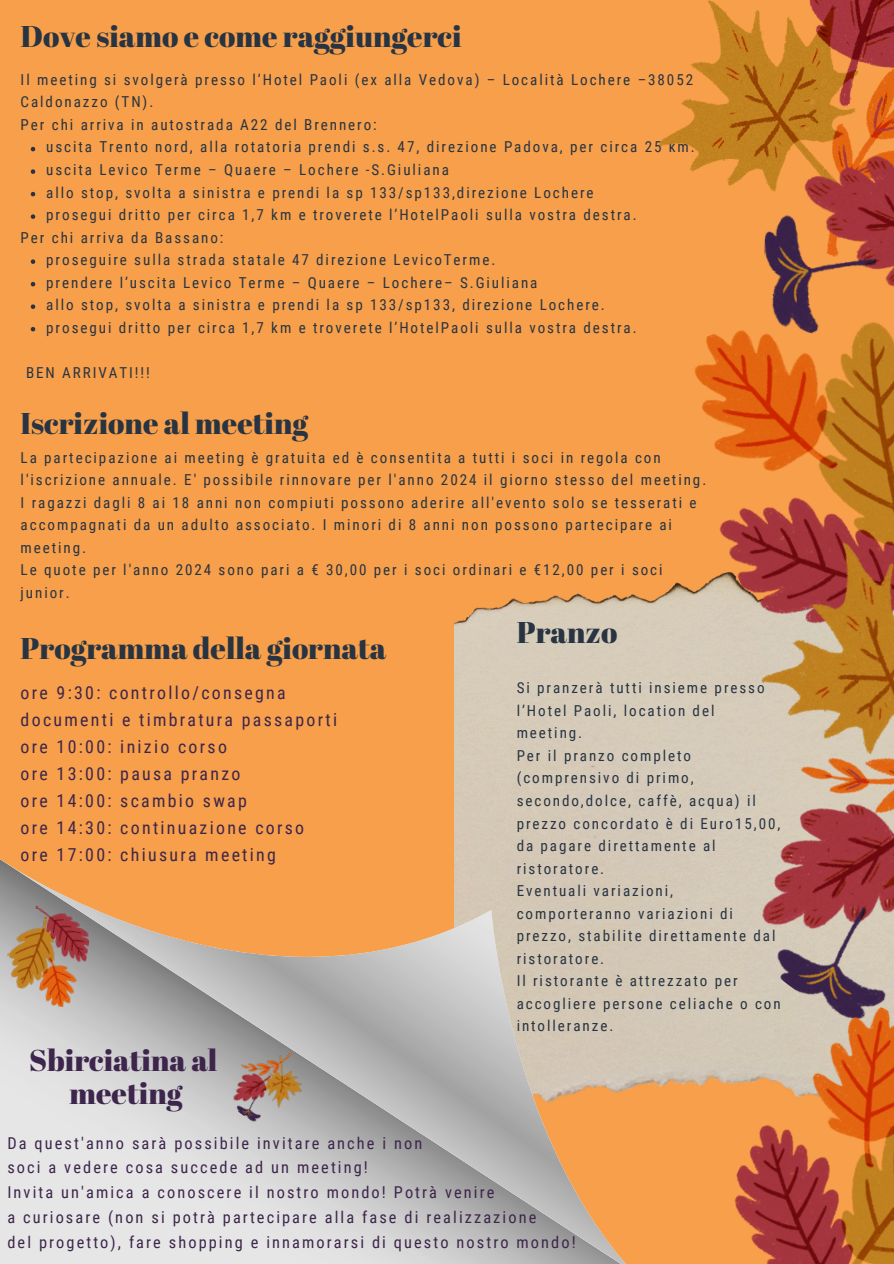
<style>
.page{position:relative;width:894px;height:1264px;background:#fff}
.page>*{position:absolute;margin:0;border:0;box-sizing:border-box;transform-origin:0 0}
.t1{font:30px "Abril Fatface";color:#283442}
.t2{font:30px/32.7px "Abril Fatface";color:#3d254c;text-align:center}
.t3{font:17.85px/27px "Roboto Condensed";letter-spacing:.13em;color:#3d254c}
.t4{font:16.35px/24.8px "Roboto Condensed";letter-spacing:.13em;color:#3d254c}
.t5{font:15px/22.5px "Roboto Condensed";letter-spacing:.13em;color:#283442}
</style>
<div class="page">
<div style="left:0;top:0;width:893px;height:1263px;background:#f79f4a"></div>
<svg style="left:31px;top:147px;width:4px;height:4px"></svg>
<svg style="left:31px;top:169px;width:4px;height:5px"></svg>
<svg style="left:31px;top:192px;width:4px;height:4px"></svg>
<svg style="left:31px;top:214px;width:4px;height:5px"></svg>
<svg style="left:31px;top:259px;width:4px;height:5px"></svg>
<svg style="left:31px;top:282px;width:4px;height:4px"></svg>
<svg style="left:31px;top:304px;width:4px;height:5px"></svg>
<svg style="left:31px;top:327px;width:4px;height:4px"></svg>
<img style="left:659px;top:0;width:234px;height:186px">
<div style="left:454px;top:593px;width:235px;height:496px;background:#d5cab8"></div>
<svg style="left:0;top:859px;width:632px;height:404px"></svg>
<img style="left:689px;top:673px;width:204px;height:412px">
<img style="left:650px;top:330px;width:109px;height:343px">
<img style="left:698px;top:983px;width:195px;height:280px">
<img style="left:759px;top:115px;width:134px;height:263px">
<img style="left:736px;top:378px;width:157px;height:492px">
<img style="left:0;top:902px;width:94px;height:107px">
<img style="left:217px;top:1032px;width:99px;height:102px">
<p class="t1" style="left:21px;top:15px;width:442px">Dove siamo e come raggiungerci</p>
<p class="t5" style="left:21px;top:69px;width:673px">Il meeting si svolgerà presso l’Hotel Paoli (ex alla Vedova) – Località Lochere –38052<br>Caldonazzo (TN).</p>
<h1 class="t5" style="left:21px;top:114px;width:357px">Per chi arriva in autostrada A22 del Brennero:</h1>
<p class="t5" style="left:46px;top:136px;width:649px">uscita Trento nord, alla rotatoria prendi s.s. 47, direzione Padova, per circa 25 km.</p>
<p class="t5" style="left:46px;top:159px;width:404px">uscita Levico Terme – Quaere – Lochere -S.Giuliana</p>
<p class="t5" style="left:46px;top:181px;width:548px">allo stop, svolta a sinistra e prendi la sp 133/sp133,direzione Lochere</p>
<p class="t5" style="left:46px;top:204px;width:591px">prosegui dritto per circa 1,7 km e troverete l’HotelPaoli sulla vostra destra.</p>
<p class="t5" style="left:21px;top:226px;width:204px">Per chi arriva da Bassano:</p>
<p class="t5" style="left:46px;top:249px;width:450px">proseguire sulla strada statale 47 direzione LevicoTerme.</p>
<p class="t5" style="left:46px;top:271px;width:492px">prendere l’uscita Levico Terme – Quaere – Lochere– S.Giuliana</p>
<p class="t5" style="left:46px;top:294px;width:560px">allo stop, svolta a sinistra e prendi la sp 133/sp133, direzione Lochere.</p>
<p class="t5" style="left:46px;top:316px;width:591px">prosegui dritto per circa 1,7 km e troverete l’HotelPaoli sulla vostra destra.</p>
<p class="t5" style="left:26px;top:361px;width:125px">BEN ARRIVATI!!!</p>
<h1 class="t1" style="left:21px;top:402px;width:289px">Iscrizione al meeting</h1>
<p class="t5" style="left:21px;top:446px;width:687px">La partecipazione ai meeting è gratuita ed è consentita a tutti i soci in regola con l'iscrizione annuale. E' possibile rinnovare per l'anno 2024 il giorno stesso del meeting.<br>I ragazzi dagli 8 ai 18 anni non compiuti possono aderire all'evento solo se tesserati e accompagnati da un adulto associato. I minori di 8 anni non possono partecipare ai meeting.</p>
<p class="t5" style="left:21px;top:559px;width:643px">Le quote per l'anno 2024 sono pari a € 30,00 per i soci ordinari e €12,00 per i soci junior.</p>
<p class="t1" style="left:21px;top:627px;width:367px">Programma della giornata</p>
<p class="t3" style="left:21px;top:679px;width:318px">ore 9:30: controllo/consegna documenti e timbratura passaporti ore 10:00: inizio corso<br>ore 13:00: pausa pranzo<br>ore 14:00: scambio swap<br>ore 14:30: continuazione corso<br>ore 17:00: chiusura meeting</p>
<h1 class="t2" style="left:29px;top:1043px;width:189px">Sbirciatina al meeting</h1>
<h1 class="t1" style="left:516px;top:611px;width:102px">Pranzo</h1>
<h2 class="t5" style="left:516px;top:677px;width:249px">Si pranzerà tutti insieme presso l’Hotel Paoli, location del meeting.</h2>
<p class="t5" style="left:516px;top:744px;width:265px">Per il pranzo completo (comprensivo di primo, secondo,dolce, caffè, acqua) il prezzo concordato è di Euro15,00, da pagare direttamente al ristoratore.</p>
<p class="t5" style="left:516px;top:879px;width:260px">Eventuali variazioni, comporteranno variazioni di prezzo, stabilite direttamente dal ristoratore.</p>
<p class="t5" style="left:516px;top:969px;width:265px">Il ristorante è attrezzato per accogliere persone celiache o con intolleranze.</p>
<p class="t4" style="left:7px;top:1130px;width:569px">Da quest'anno sarà possibile invitare anche i non<br>soci a vedere cosa succede ad un meeting!<br>Invita un'amica a conoscere il nostro mondo! Potrà venire<br>a curiosare (non si potrà partecipare alla fase di realizzazione<br>del progetto), fare shopping e innamorarsi di questo nostro mondo!</p>
</div>
